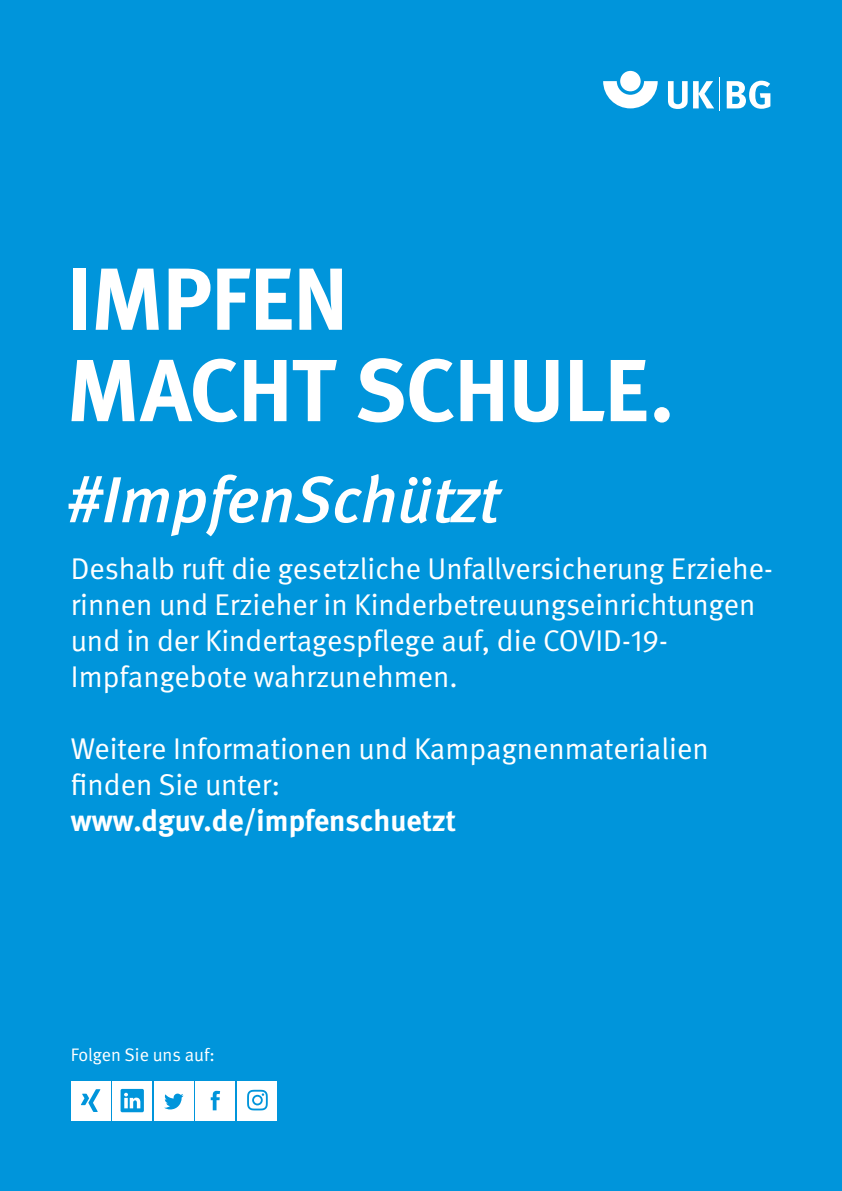
<style>
.page{position:relative;width:842px;height:1191px;background:#0095db}
.page>*{position:absolute;margin:0;border:0;box-sizing:border-box;transform-origin:0 0}
.t1{font:700 88px/91.3px "DGUV Meta";letter-spacing:-.005em;color:#fff}
.t2{font:italic 500 65px "DGUV Meta";color:#fff}
.t3{font:30px/36px "DGUV Meta";color:#fff}
.t4{font:700 30px "DGUV Meta";color:#fff}
.t5{font:18.2px "DGUV Meta";color:#fff}
</style>
<div class="page">
<div style="left:196px;top:1081px;width:39px;height:39px;background:#fff"></div>
<svg style="left:211px;top:1090px;width:9px;height:20px"></svg>
<div style="left:154px;top:1081px;width:39px;height:39px;background:#fff"></div>
<svg style="left:164px;top:1093px;width:20px;height:16px"></svg>
<div style="left:237px;top:1081px;width:40px;height:39px;background:#fff"></div>
<svg style="left:247px;top:1089px;width:21px;height:21px"></svg>
<div style="left:71px;top:1081px;width:39px;height:39px;background:#fff"></div>
<svg style="left:81px;top:1089px;width:19px;height:23px"></svg>
<div style="left:113px;top:1081px;width:39px;height:39px;background:#fff"></div>
<div style="left:121px;top:1089px;width:23px;height:23px;background:#0095db;border-radius:2px"></div>
<svg style="left:124px;top:1092px;width:16px;height:16px"></svg>
<svg style="left:603px;top:81px;width:55px;height:27px"></svg>
<div style="left:620px;top:71px;width:21px;height:20px;background:#fff;border-radius:50%"></div>
<svg style="left:668px;top:81px;width:46px;height:28px"></svg>
<svg style="left:727px;top:81px;width:43px;height:28px"></svg>
<hr style="left:719px;top:77px;width:1px;height:34px;background:#fff">
<h1 class="t1" style="left:67px;top:256px;width:608px">IMPFEN<br>MACHT SCHULE.</h1>
<h2 class="t2" style="left:67px;top:461px;width:434px">#ImpfenSchützt</h2>
<p class="t3" style="left:71px;top:551px;width:703px">Deshalb ruft die gesetzliche Unfallversicherung Erziehe&shy;rinnen und Erzieher in Kinderbetreuungseinrichtungen und in der Kindertagespflege auf, die COVID-19- Impfangebote wahrzunehmen.</p>
<p class="t3" style="left:71px;top:731px;width:639px">Weitere Informationen und Kampagnenmaterialien finden Sie unter:</p>
<p class="t4" style="left:71px;top:803px;width:387px">www.dguv.de/impfenschuetzt</p>
<p class="t5" style="left:71px;top:1043px;width:145px">Folgen Sie uns auf:</p>
</div>
